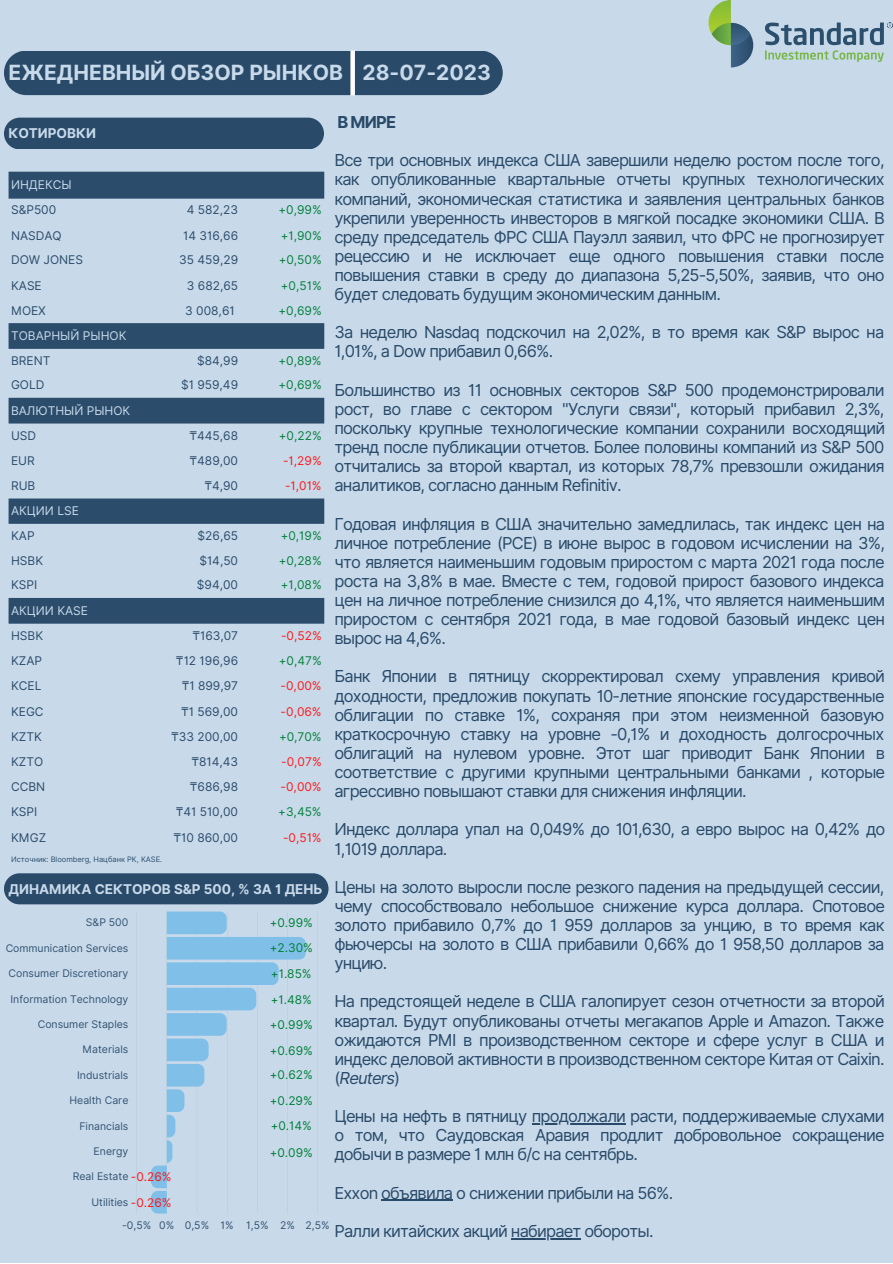
<style>
.page{position:relative;width:893px;height:1264px;background:#fff}
.page>*{position:absolute;margin:0;border:0;box-sizing:border-box;transform-origin:0 0}
.t1{font:700 21px "Inter";color:#c8daea}
.t2{font:16.5px/19px "Inter";letter-spacing:-.05em;color:#294a69;text-align:justify}
.t3{font:700 16.5px "Inter";color:#294a69}
.t4{font:700 13.5px "Inter";color:#c8daea}
.t5{font:12px "Inter";color:#294a69}
.t6{font:12px "Inter";color:#008037}
.t7{font:12px "Inter";color:#ff1616}
.t8{font:12px "Inter";color:#c8daea}
.t9{font:10.5px "Inter";color:#294a69}
.t10{font:7.5px "Inter";color:#294a69}
.s1{font-style:italic}
</style>
<div class="page">
<div style="left:0;top:0;width:892px;height:1262px;background:#c8daea"></div>
<svg style="left:765px;top:22px;width:127px;height:40px"></svg>
<svg style="left:708px;top:0;width:45px;height:67px"></svg>
<div style="left:4px;top:51px;width:498px;height:44px;background:#294a69;border-radius:22px"></div>
<div style="left:350px;top:51px;width:5px;height:45px;background:#fff"></div>
<div style="left:4px;top:118px;width:320px;height:31px;background:#294a69"></div>
<svg style="left:9px;top:172px;width:315px;height:451px"></svg>
<div style="left:4px;top:873px;width:324px;height:31px;background:#294a69;border-radius:16px"></div>
<svg style="left:166px;top:912px;width:135px;height:69px"></svg>
<svg style="left:167px;top:911px;width:60px;height:23px"></svg>
<svg style="left:299px;top:936px;width:7px;height:23px"></svg>
<svg style="left:151px;top:962px;width:127px;height:251px"></svg>
<hr style="left:531px;top:1123px;width:94px;height:1px;background:#294a69">
<hr style="left:381px;top:1199px;width:71px;height:1px;background:#294a69">
<hr style="left:511px;top:1237px;width:69px;height:2px;background:#294a69">
<p class="t1" style="left:8px;top:60px;width:484px">ЕЖЕДНЕВНЫЙ ОБЗОР РЫНКОВ 28-07-2023</p>
<p class="t3" style="left:337px;top:112px;width:60px">В МИРЕ</p>
<p class="t2" style="left:334px;top:151px;width:552px">Все три основных индекса США завершили неделю ростом после того, как опубликованные квартальные отчеты крупных технологических компаний, экономическая статистика и заявления центральных банков укрепили уверенность инвесторов в мягкой посадке экономики США. В среду председатель ФРС США Пауэлл заявил, что ФРС не прогнозирует рецессию и не исключает еще одного повышения ставки после повышения ставки в среду до диапазона 5,25-5,50%, заявив, что оно будет следовать будущим экономическим данным.</p>
<p class="t2" style="left:334px;top:323px;width:551px">За неделю Nasdaq подскочил на 2,02%, в то время как S&amp;P вырос на<br>1,01%, а Dow прибавил 0,66%.</p>
<p class="t2" style="left:334px;top:380px;width:552px">Большинство из 11 основных секторов S&amp;P 500 продемонстрировали рост, во главе с сектором "Услуги связи", который прибавил 2,3%, поскольку крупные технологические компании сохранили восходящий тренд после публикации отчетов. Более половины компаний из S&amp;P 500 отчитались за второй квартал, из которых 78,7% превзошли ожидания аналитиков, согласно данным Refinitiv.</p>
<p class="t2" style="left:334px;top:514px;width:552px">Годовая инфляция в США значительно замедлилась, так индекс цен на личное потребление (PCE) в июне вырос в годовом исчислении на 3%, что является наименьшим годовым приростом с марта 2021 года после роста на 3,8% в мае. Вместе с тем, годовой прирост базового индекса цен на личное потребление снизился до 4,1%, что является наименьшим приростом с сентября 2021 года, в мае годовой базовый индекс цен вырос на 4,6%.</p>
<p class="t2" style="left:334px;top:667px;width:552px">Банк Японии в пятницу скорректировал схему управления кривой доходности, предложив покупать 10-летние японские государственные облигации по ставке 1%, сохраняя при этом неизменной базовую краткосрочную ставку на уровне -0,1% и доходность долгосрочных облигаций на нулевом уровне. Этот шаг приводит Банк Японии в соответствие с другими крупными центральными банками , которые агрессивно повышают ставки для снижения инфляции.</p>
<p class="t2" style="left:334px;top:819px;width:552px">Индекс доллара упал на 0,049% до 101,630, а евро вырос на 0,42% до<br>1,1019 доллара.</p>
<p class="t2" style="left:334px;top:877px;width:552px">Цены на золото выросли после резкого падения на предыдущей сессии, чему способствовало небольшое снижение курса доллара. Спотовое золото прибавило 0,7% до 1 959 долларов за унцию, в то время как фьючерсы на золото в США прибавили 0,66% до 1 958,50 долларов за унцию.</p>
<p class="t2" style="left:334px;top:991px;width:552px">На предстоящей неделе в США галопирует сезон отчетности за второй квартал. Будут опубликованы отчеты мегакапов Apple и Amazon. Также ожидаются PMI в производственном секторе и сфере услуг в США и индекс деловой активности в производственном секторе Китая от Caixin. (<span class="s1">Reuters</span>)</p>
<p class="t2" style="left:334px;top:1106px;width:552px">Цены на нефть в пятницу продолжали расти, поддерживаемые слухами о том, что Саудовская Аравия продлит добровольное сокращение добычи в размере 1 млн б/с на сентябрь.</p>
<p class="t2" style="left:334px;top:1183px;width:340px">Exxon объявила о снижении прибыли на 56%.</p>
<p class="t2" style="left:334px;top:1221px;width:320px">Ралли китайских акций набирает обороты.</p>
<p class="t4" style="left:8px;top:125px;width:89px">КОТИРОВКИ</p>
<p class="t8" style="left:11px;top:178px;width:62px">ИНДЕКСЫ</p>
<p class="t5" style="left:11px;top:203px;width:47px">S&amp;P500</p>
<p class="t5" style="left:187px;top:203px;width:53px">4 582,23</p>
<p class="t6" style="left:278px;top:203px;width:45px">+0,99%</p>
<p class="t5" style="left:11px;top:228px;width:52px">NASDAQ</p>
<p class="t5" style="left:183px;top:228px;width:57px">14 316,66</p>
<p class="t6" style="left:281px;top:228px;width:43px">+1,90%</p>
<p class="t5" style="left:11px;top:253px;width:73px">DOW JONES</p>
<p class="t5" style="left:179px;top:253px;width:60px">35 459,29</p>
<p class="t6" style="left:278px;top:253px;width:45px">+0,50%</p>
<p class="t5" style="left:11px;top:278px;width:32px">KASE</p>
<p class="t5" style="left:187px;top:278px;width:53px">3 682,65</p>
<p class="t6" style="left:281px;top:278px;width:42px">+0,51%</p>
<p class="t5" style="left:11px;top:303px;width:36px">MOEX</p>
<p class="t5" style="left:185px;top:303px;width:51px">3 008,61</p>
<p class="t6" style="left:278px;top:303px;width:45px">+0,69%</p>
<p class="t8" style="left:11px;top:328px;width:117px">ТОВАРНЫЙ РЫНОК</p>
<p class="t5" style="left:11px;top:353px;width:41px">BRENT</p>
<p class="t5" style="left:197px;top:353px;width:43px">$84,99</p>
<p class="t6" style="left:278px;top:353px;width:45px">+0,89%</p>
<p class="t5" style="left:11px;top:378px;width:35px">GOLD</p>
<p class="t5" style="left:181px;top:378px;width:59px">$1 959,49</p>
<p class="t6" style="left:278px;top:378px;width:45px">+0,69%</p>
<p class="t8" style="left:11px;top:403px;width:121px">ВАЛЮТНЫЙ РЫНОК</p>
<p class="t5" style="left:11px;top:428px;width:27px">USD</p>
<p class="t5" style="left:189px;top:428px;width:50px">₸445,68</p>
<p class="t6" style="left:279px;top:428px;width:44px">+0,22%</p>
<p class="t5" style="left:11px;top:453px;width:25px">EUR</p>
<p class="t5" style="left:189px;top:453px;width:50px">₸489,00</p>
<p class="t7" style="left:283px;top:453px;width:40px">-1,29%</p>
<p class="t5" style="left:11px;top:478px;width:26px">RUB</p>
<p class="t5" style="left:204px;top:478px;width:35px">₸4,90</p>
<p class="t7" style="left:285px;top:478px;width:38px">-1,01%</p>
<p class="t8" style="left:11px;top:503px;width:69px">АКЦИИ LSE</p>
<p class="t5" style="left:11px;top:528px;width:25px">KAP</p>
<p class="t5" style="left:198px;top:528px;width:42px">$26,65</p>
<p class="t6" style="left:281px;top:528px;width:43px">+0,19%</p>
<p class="t5" style="left:11px;top:553px;width:34px">HSBK</p>
<p class="t5" style="left:199px;top:553px;width:40px">$14,50</p>
<p class="t6" style="left:279px;top:553px;width:44px">+0,28%</p>
<p class="t5" style="left:11px;top:578px;width:28px">KSPI</p>
<p class="t5" style="left:197px;top:578px;width:43px">$94,00</p>
<p class="t6" style="left:281px;top:578px;width:42px">+1,08%</p>
<p class="t8" style="left:11px;top:603px;width:78px">АКЦИИ KASE</p>
<p class="t5" style="left:11px;top:628px;width:34px">HSBK</p>
<p class="t5" style="left:192px;top:628px;width:47px">₸163,07</p>
<p class="t7" style="left:281px;top:628px;width:42px">-0,52%</p>
<p class="t5" style="left:11px;top:653px;width:33px">KZAP</p>
<p class="t5" style="left:176px;top:653px;width:64px">₸12 196,96</p>
<p class="t6" style="left:279px;top:653px;width:44px">+0,47%</p>
<p class="t5" style="left:11px;top:679px;width:32px">KCEL</p>
<p class="t5" style="left:182px;top:679px;width:58px">₸1 899,97</p>
<p class="t7" style="left:280px;top:679px;width:43px">-0,00%</p>
<p class="t5" style="left:11px;top:704px;width:34px">KEGC</p>
<p class="t5" style="left:181px;top:704px;width:58px">₸1 569,00</p>
<p class="t7" style="left:280px;top:704px;width:43px">-0,06%</p>
<p class="t5" style="left:11px;top:729px;width:32px">KZTK</p>
<p class="t5" style="left:171px;top:729px;width:68px">₸33 200,00</p>
<p class="t6" style="left:279px;top:729px;width:44px">+0,70%</p>
<p class="t5" style="left:11px;top:754px;width:34px">KZTO</p>
<p class="t5" style="left:191px;top:754px;width:48px">₸814,43</p>
<p class="t7" style="left:281px;top:754px;width:42px">-0,07%</p>
<p class="t5" style="left:11px;top:779px;width:36px">CCBN</p>
<p class="t5" style="left:190px;top:779px;width:50px">₸686,98</p>
<p class="t7" style="left:280px;top:779px;width:43px">-0,00%</p>
<p class="t5" style="left:11px;top:804px;width:28px">KSPI</p>
<p class="t5" style="left:176px;top:804px;width:64px">₸41 510,00</p>
<p class="t6" style="left:278px;top:804px;width:45px">+3,45%</p>
<p class="t5" style="left:11px;top:830px;width:37px">KMGZ</p>
<p class="t5" style="left:173px;top:830px;width:66px">₸10 860,00</p>
<p class="t7" style="left:283px;top:830px;width:40px">-0,51%</p>
<p class="t10" style="left:11px;top:854px;width:153px">Источник: Bloomberg, Нацбанк РК, KASE.</p>
<p class="t4" style="left:8px;top:880px;width:316px">ДИНАМИКА СЕКТОРОВ S&amp;P 500, % ЗА 1 ДЕНЬ</p>
<p class="t6" style="left:270px;top:915px;width:45px">+0.99%</p>
<p class="t6" style="left:270px;top:940px;width:45px">+2.30%</p>
<p class="t6" style="left:271px;top:966px;width:42px">+1.85%</p>
<p class="t6" style="left:271px;top:991px;width:43px">+1.48%</p>
<p class="t6" style="left:270px;top:1016px;width:45px">+0.99%</p>
<p class="t9" style="left:86px;top:916px;width:44px">S&amp;P 500</p>
<p class="t9" style="left:6px;top:941px;width:124px">Communication Services</p>
<p class="t9" style="left:9px;top:967px;width:121px">Consumer Discretionary</p>
<p class="t9" style="left:10px;top:992px;width:119px">Information Technology</p>
<p class="t9" style="left:38px;top:1017px;width:92px">Consumer Staples</p>
<p class="t9" style="left:83px;top:1043px;width:47px">Materials</p>
<p class="t9" style="left:77px;top:1068px;width:53px">Industrials</p>
<p class="t9" style="left:69px;top:1094px;width:60px">Health Care</p>
<p class="t9" style="left:79px;top:1119px;width:51px">Financials</p>
<p class="t9" style="left:94px;top:1144px;width:36px">Energy</p>
<p class="t9" style="left:73px;top:1170px;width:57px">Real Estate</p>
<p class="t9" style="left:91px;top:1195px;width:38px">Utilities</p>
<p class="t6" style="left:270px;top:1043px;width:45px">+0.69%</p>
<p class="t6" style="left:270px;top:1067px;width:44px">+0.62%</p>
<p class="t6" style="left:270px;top:1093px;width:44px">+0.29%</p>
<p class="t6" style="left:271px;top:1118px;width:43px">+0.14%</p>
<p class="t6" style="left:270px;top:1145px;width:45px">+0.09%</p>
<p class="t7" style="left:131px;top:1169px;width:42px">-0.26%</p>
<p class="t7" style="left:131px;top:1195px;width:42px">-0.26%</p>
<p class="t9" style="left:122px;top:1218px;width:209px">-0,5% 0% 0,5% 1% 1,5% 2% 2,5%</p>
</div>
